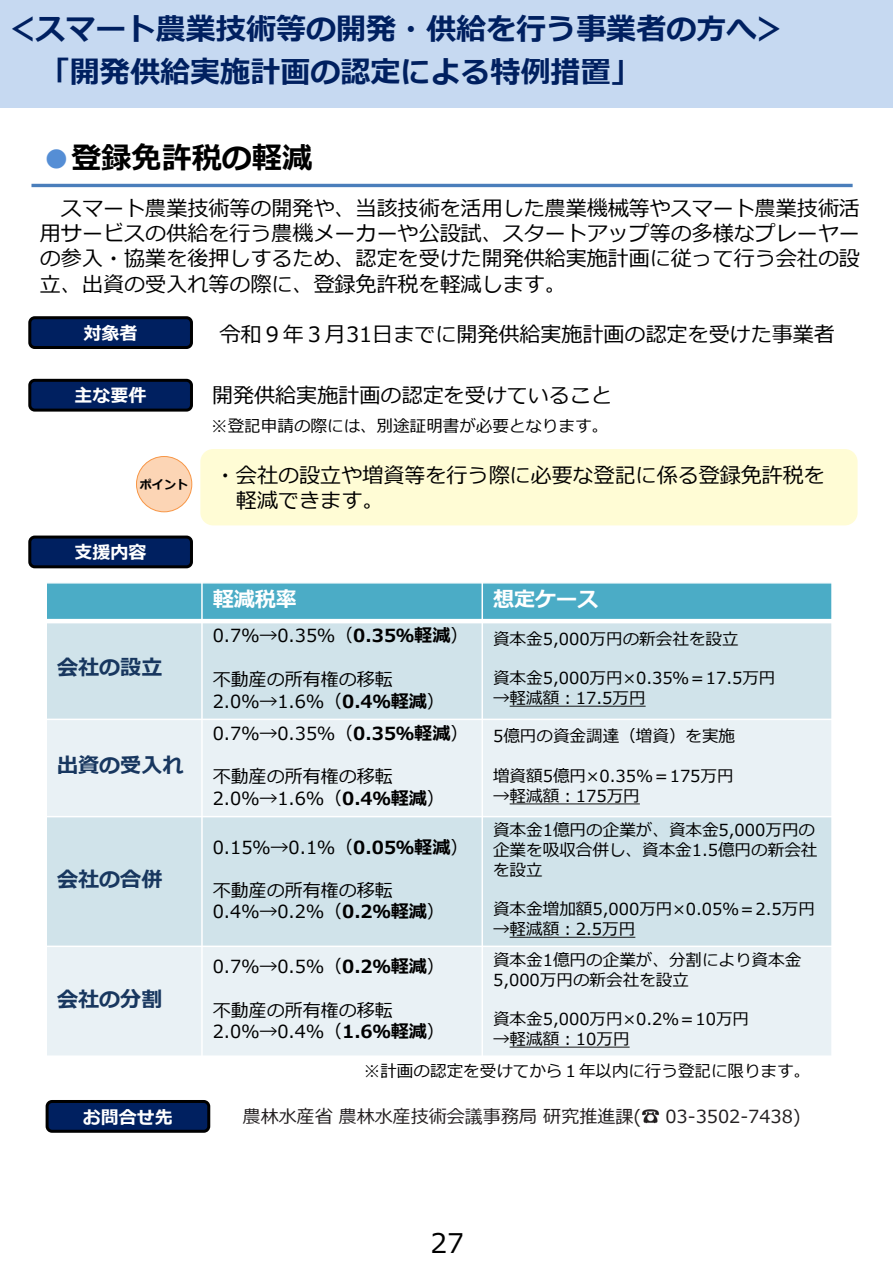
<style>
.page{position:relative;width:893px;height:1264px;background:#fff}
.page>*{position:absolute;margin:0;border:0;box-sizing:border-box;transform-origin:0 0}
.t1{font:700 30px "Meiryo";color:#002060}
.t2{font:700 30px "Meiryo";color:#000}
.t3{font:27px "Meiryo";color:#000}
.t4{font:21px/25.2px "Meiryo";color:#000;text-align:justify}
.t5{font:700 21px "Meiryo";color:#18375f}
.t6{font:700 21px "Meiryo";color:#fff}
.t7{font:18px "Meiryo";color:#000}
.t8{font:18px "Meiryo";color:#231f20}
.t9{font:700 18px "Meiryo";color:#fff}
.t10{font:16.5px/19.8px "Meiryo";color:#000}
.t11{font:700 12px "Meiryo";color:#000}
.s1{color:#558ed5}
.s2{font-weight:700}
</style>
<div class="page">
<div style="left:0;top:0;width:892px;height:107px;background:#c6d9f1"></div>
<div style="left:28px;top:316px;width:165px;height:33px;background:#002060;border:3px solid #000;border-radius:5px"></div>
<div style="left:28px;top:379px;width:165px;height:32px;background:#002060;border:3px solid #000;border-radius:5px"></div>
<div style="left:28px;top:535px;width:165px;height:33px;background:#002060;border:3px solid #000;border-radius:5px"></div>
<div style="left:46px;top:1099px;width:164px;height:33px;background:#002060;border:3px solid #000;border-radius:5px"></div>
<div style="left:200px;top:449px;width:657px;height:76px;background:#fffcd5;border-radius:13px"></div>
<div style="left:136px;top:456px;width:56px;height:55px;background:#fcd5b5;border-radius:50%"></div>
<div style="left:136px;top:456px;width:56px;height:56px;border:1px solid #f79646;border-radius:50%"></div>
<img style="left:642px;top:1109px;width:18px;height:15px">
<hr style="left:31px;top:184px;width:821px;height:3px;background:#4a7ebb">
<div style="left:46px;top:582px;width:156px;height:39px;background:#4bacc6"></div>
<div style="left:202px;top:582px;width:280px;height:39px;background:#4bacc6"></div>
<div style="left:482px;top:582px;width:350px;height:39px;background:#4bacc6"></div>
<div style="left:46px;top:621px;width:156px;height:98px;background:#d0e3ea"></div>
<div style="left:202px;top:621px;width:280px;height:98px;background:#d0e3ea"></div>
<div style="left:482px;top:621px;width:350px;height:98px;background:#d0e3ea"></div>
<div style="left:46px;top:719px;width:156px;height:97px;background:#e9f1f5"></div>
<div style="left:202px;top:719px;width:280px;height:97px;background:#e9f1f5"></div>
<div style="left:482px;top:719px;width:350px;height:97px;background:#e9f1f5"></div>
<div style="left:46px;top:816px;width:156px;height:130px;background:#d0e3ea"></div>
<div style="left:202px;top:816px;width:280px;height:130px;background:#d0e3ea"></div>
<div style="left:482px;top:816px;width:350px;height:130px;background:#d0e3ea"></div>
<div style="left:46px;top:946px;width:156px;height:109px;background:#e9f1f5"></div>
<div style="left:202px;top:946px;width:280px;height:109px;background:#e9f1f5"></div>
<div style="left:482px;top:946px;width:350px;height:109px;background:#e9f1f5"></div>
<hr style="left:201px;top:582px;width:2px;height:474px;background:#fff">
<hr style="left:481px;top:582px;width:2px;height:474px;background:#fff">
<div style="left:45px;top:618px;width:787px;height:5px;background:#fff"></div>
<hr style="left:45px;top:718px;width:787px;height:2px;background:#fff">
<hr style="left:45px;top:815px;width:787px;height:2px;background:#fff">
<hr style="left:45px;top:945px;width:787px;height:1px;background:#fff">
<hr style="left:45px;top:582px;width:2px;height:474px;background:#fff">
<hr style="left:831px;top:582px;width:1px;height:474px;background:#fff">
<hr style="left:45px;top:582px;width:787px;height:1px;background:#fff">
<svg style="left:509px;top:705px;width:136px;height:1px"></svg>
<svg style="left:509px;top:803px;width:130px;height:1px"></svg>
<svg style="left:509px;top:936px;width:126px;height:1px"></svg>
<svg style="left:509px;top:1046px;width:120px;height:1px"></svg>
<p class="t1" style="left:5px;top:8px;width:782px">＜スマート農業技術等の開発・供給を行う事業者の方へ＞</p>
<h2 class="t1" style="left:40px;top:51px;width:602px">「開発供給実施計画の認定による特例措置」</h2>
<p class="t2" style="left:41px;top:136px;width:272px"><span class="s1">●</span>登録免許税の軽減</p>
<p class="t4" style="left:40px;top:197px;width:821px;text-indent:21px">スマート農業技術等の開発や、当該技術を活用した農業機械等やスマート農業技術活用サービスの供給を行う農機メーカーや公設試、スタートアップ等の多様なプレーヤーの参入・協業を後押しするため、認定を受けた開発供給実施計画に従って行う会社の設立、出資の受入れ等の際に、登録免許税を軽減します。</p>
<p class="t9" style="left:83px;top:320px;width:55px">対象者</p>
<p class="t9" style="left:74px;top:383px;width:73px">主な要件</p>
<p class="t11" style="left:140px;top:476px;width:50px">ポイント</p>
<p class="t9" style="left:74px;top:540px;width:73px">支援内容</p>
<p class="t5" style="left:57px;top:653px;width:107px">会社の設立</p>
<p class="t5" style="left:57px;top:750px;width:128px">出資の受入れ</p>
<p class="t5" style="left:57px;top:864px;width:107px">会社の合併</p>
<p class="t5" style="left:57px;top:983px;width:107px">会社の分割</p>
<p class="t9" style="left:83px;top:1104px;width:91px">お問合せ先</p>
<p class="t4" style="left:219px;top:323px;width:616px">令和９年３月31日までに開発供給実施計画の認定を受けた事業者</p>
<p class="t4" style="left:212px;top:384px;width:401px">開発供給実施計画の認定を受けていること</p>
<p class="t10" style="left:211px;top:417px;width:398px">※登記申請の際には、別途証明書が必要となります。</p>
<p class="t4" style="left:215px;top:463px;width:611px">・会社の設立や増資等を行う際に必要な登記に係る登録免許税を</p>
<p class="t4" style="left:236px;top:488px;width:149px">軽減できます。</p>
<p class="t6" style="left:213px;top:584px;width:86px">軽減税率</p>
<p class="t6" style="left:493px;top:584px;width:107px">想定ケース</p>
<p class="t7" style="left:213px;top:623px;width:257px">0.7％→0.35％（<span class="s2">0.35％軽減</span>）</p>
<p class="t7" style="left:213px;top:666px;width:181px">不動産の所有権の移転</p>
<p class="t7" style="left:213px;top:688px;width:234px">2.0％→1.6％（<span class="s2">0.4％軽減</span>）</p>
<p class="t7" style="left:213px;top:720px;width:257px">0.7％→0.35％（<span class="s2">0.35％軽減</span>）</p>
<p class="t7" style="left:213px;top:764px;width:181px">不動産の所有権の移転</p>
<p class="t7" style="left:213px;top:785px;width:234px">2.0％→1.6％（<span class="s2">0.4％軽減</span>）</p>
<p class="t7" style="left:213px;top:834px;width:257px">0.15％→0.1％（<span class="s2">0.05％軽減</span>）</p>
<p class="t7" style="left:213px;top:877px;width:181px">不動産の所有権の移転</p>
<p class="t7" style="left:213px;top:899px;width:234px">0.4％→0.2％（<span class="s2">0.2％軽減</span>）</p>
<p class="t10" style="left:493px;top:629px;width:247px">資本金5,000万円の新会社を設立</p>
<p class="t10" style="left:493px;top:669px;width:284px">資本金5,000万円×0.35％＝17.5万円</p>
<p class="t10" style="left:493px;top:689px;width:154px">→軽減額：17.5万円</p>
<p class="t10" style="left:493px;top:727px;width:243px">5億円の資金調達（増資）を実施</p>
<p class="t10" style="left:493px;top:766px;width:242px">増資額5億円×0.35%＝175万円</p>
<p class="t10" style="left:493px;top:786px;width:148px">→軽減額：175万円</p>
<p class="t10" style="left:493px;top:820px;width:326px">資本金1億円の企業が、資本金5,000万円の企業を吸収合併し、資本金1.5億円の新会社を設立</p>
<p class="t10" style="left:493px;top:900px;width:323px">資本金増加額5,000万円×0.05％＝2.5万円</p>
<p class="t10" style="left:493px;top:919px;width:144px">→軽減額：2.5万円</p>
<p class="t10" style="left:493px;top:950px;width:309px">資本金1億円の企業が、分割により資本金<br>5,000万円の新会社を設立</p>
<p class="t10" style="left:493px;top:1009px;width:257px">資本金5,000万円×0.2％＝10万円</p>
<p class="t10" style="left:493px;top:1029px;width:138px">→軽減額：10万円</p>
<p class="t10" style="left:364px;top:1062px;width:448px">※計画の認定を受けてから１年以内に行う登記に限ります。</p>
<p class="t7" style="left:213px;top:954px;width:234px">0.7％→0.5％（<span class="s2">0.2％軽減</span>）</p>
<p class="t7" style="left:213px;top:997px;width:182px">不動産の所有権の移転</p>
<p class="t7" style="left:213px;top:1018px;width:234px">2.0％→0.4％（<span class="s2">1.6％軽減</span>）</p>
<p class="t8" style="left:243px;top:1103px;width:400px">農林水産省農林水産技術会議事務局研究推進課(</p>
<p class="t8" style="left:665px;top:1103px;width:137px">03-3502-7438)</p>
<h2 class="t3" style="left:430px;top:1224px;width:35px">27</h2>
</div>
